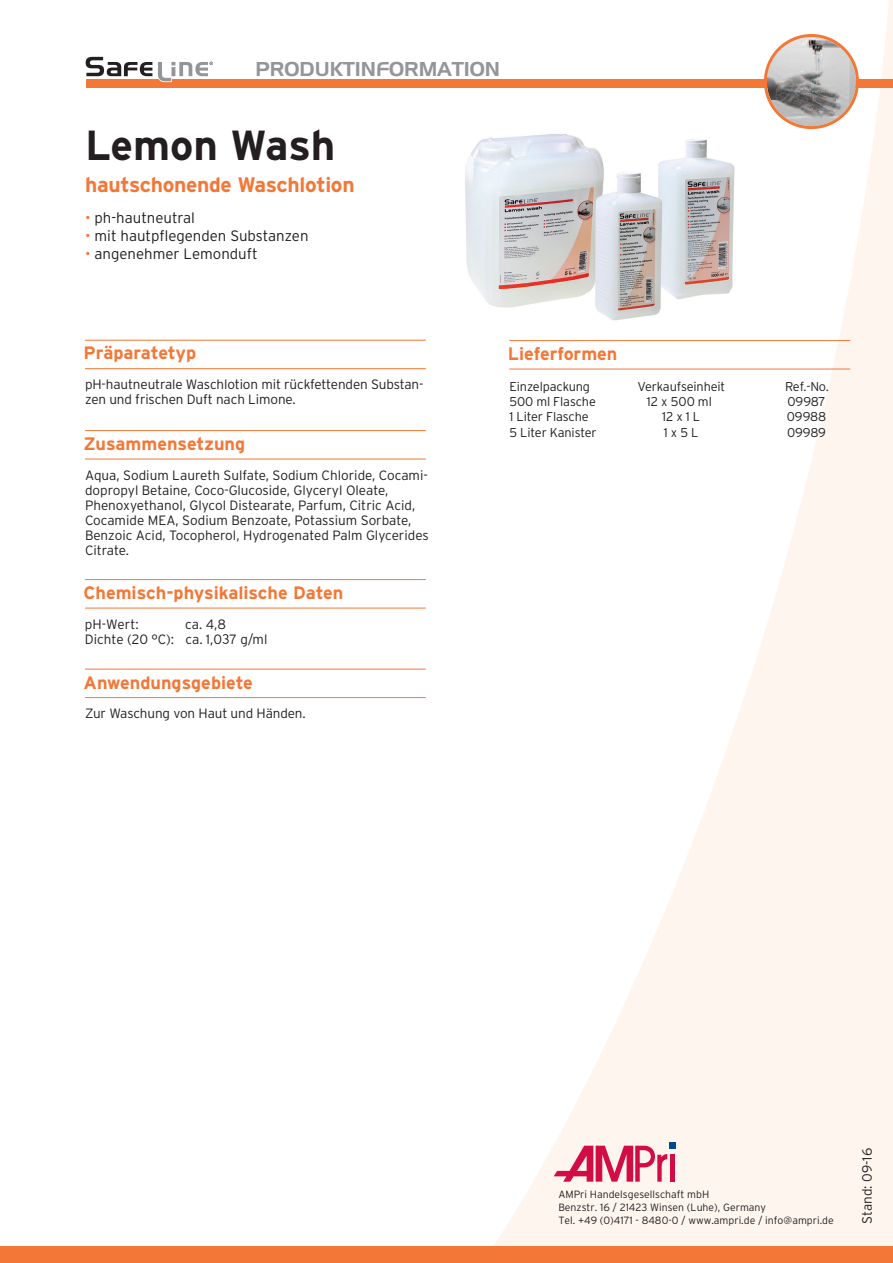
<style>
.page{position:relative;width:893px;height:1263px;background:#fff}
.page>*{position:absolute;margin:0;border:0;box-sizing:border-box;transform-origin:0 0}
.t1{font:700 42px "Interstate";color:#231f20}
.t2{font:700 21px "Interstate";letter-spacing:-.015em;color:#f37736}
.t3{font:19.5px "Handel Gothic";color:#939598}
.t4{font:700 18px "Interstate";color:#f37736}
.t5{font:300 15px "Interstate";color:#231f20}
.t6{font:300 13.5px/15px "Interstate";letter-spacing:-.005em;color:#231f20}
.t7{font:300 12.75px "Interstate";letter-spacing:-.01em;color:#231f20}
.t8{font:300 10.5px/12.6px "Interstate";color:#231f20}
.s1{color:#f37736}
</style>
<div class="page">
<svg style="left:484px;top:0;width:409px;height:1246px"></svg>
<div style="left:86px;top:80px;width:807px;height:8px;background:#f37736"></div>
<svg style="left:86px;top:57px;width:66px;height:19px"></svg>
<svg style="left:158px;top:62px;width:55px;height:20px"></svg>
<div style="left:0;top:1246px;width:893px;height:17px;background:#f37736"></div>
<svg style="left:764px;top:34px;width:95px;height:95px"></svg>
<svg style="left:222px;top:634px;width:7px;height:10px"></svg>
<hr style="left:85px;top:340px;width:341px;height:1px;background:#f37736">
<hr style="left:85px;top:368px;width:341px;height:1px;background:#f37736">
<hr style="left:85px;top:669px;width:341px;height:1px;background:#f37736">
<hr style="left:85px;top:697px;width:341px;height:1px;background:#f37736">
<hr style="left:85px;top:430px;width:341px;height:1px;background:#f37736">
<hr style="left:85px;top:459px;width:341px;height:1px;background:#f37736">
<hr style="left:85px;top:579px;width:341px;height:1px;background:#f37736">
<hr style="left:85px;top:608px;width:341px;height:1px;background:#f37736">
<hr style="left:509px;top:369px;width:341px;height:1px;background:#f37736">
<hr style="left:509px;top:340px;width:341px;height:1px;background:#f37736">
<img style="left:465px;top:118px;width:286px;height:208px">
<div style="left:669px;top:1142px;width:7px;height:6px;background:#014990"></div>
<svg style="left:554px;top:1146px;width:113px;height:36px"></svg>
<div style="left:670px;top:1154px;width:5px;height:28px;background:#d20d44"></div>
<h3 class="t3" style="left:255px;top:57px;width:246px">PRODUKTINFORMATION</h3>
<h1 class="t1" style="left:85px;top:119px;width:252px">Lemon Wash</h1>
<h2 class="t2" style="left:85px;top:172px;width:271px">hautschonende Waschlotion</h2>
<p class="t5" style="left:85px;top:208px;width:112px"><span class="s1">•</span> ph-hautneutral</p>
<p class="t5" style="left:85px;top:226px;width:225px"><span class="s1">•</span> mit hautpflegenden Substanzen</p>
<p class="t5" style="left:85px;top:244px;width:174px"><span class="s1">•</span> angenehmer Lemonduft</p>
<h3 class="t4" style="left:84px;top:342px;width:114px">Präparatetyp</h3>
<p class="t6" style="left:85px;top:377px;width:340px">pH-hautneutrale Waschlotion mit rückfettenden Substan&shy;zen und frischen Duft nach Limone.</p>
<h3 class="t4" style="left:84px;top:433px;width:163px">Zusammensetzung</h3>
<p class="t6" style="left:85px;top:467px;width:345px">Aqua, Sodium Laureth Sulfate, Sodium Chloride, Cocami&shy;dopropyl Betaine, Coco-Glucoside, Glyceryl Oleate, Phenoxyethanol, Glycol Distearate, Parfum, Citric Acid, Cocamide MEA, Sodium Benzoate, Potassium Sorbate, Benzoic Acid, Tocopherol, Hydrogenated Palm Glycerides Citrate.</p>
<h3 class="t4" style="left:84px;top:582px;width:261px">Chemisch-physikalische Daten</h3>
<p class="t6" style="left:85px;top:616px;width:55px">pH-Wert:</p>
<p class="t6" style="left:85px;top:616px;width:184px;text-indent:100px">ca. 4,8<br>Dichte (20 °C): ca. 1,0 7 g/ml</p>
<h3 class="t4" style="left:84px;top:672px;width:171px">Anwendungsgebiete</h3>
<p class="t6" style="left:85px;top:706px;width:222px">Zur Waschung von Haut und Händen.</p>
<h3 class="t4" style="left:508px;top:343px;width:111px">Lieferformen</h3>
<p class="t7" style="left:509px;top:378px;width:82px">Einzelpackung</p>
<p class="t7" style="left:637px;top:378px;width:89px">Verkaufseinheit</p>
<p class="t7" style="left:785px;top:378px;width:45px">Ref.-No.</p>
<p class="t7" style="left:509px;top:394px;width:88px">500 ml Flasche</p>
<p class="t7" style="left:647px;top:394px;width:66px">12 x 500 ml</p>
<p class="t7" style="left:788px;top:394px;width:40px">09987</p>
<p class="t7" style="left:509px;top:409px;width:81px">1 Liter Flasche</p>
<p class="t7" style="left:662px;top:409px;width:40px">12 x1L</p>
<p class="t7" style="left:787px;top:409px;width:41px">09988</p>
<p class="t7" style="left:509px;top:424px;width:89px">5 Liter Kanister</p>
<p class="t7" style="left:664px;top:424px;width:36px">1x 5L</p>
<p class="t7" style="left:787px;top:424px;width:40px">09989</p>
<p class="t8" style="left:558px;top:1188px;width:277px">AMPri Handelsgesellschaft mbH<br>Benzstr. 16 / 21423 Winsen (Luhe), Germany<br>Tel. +49 (0)4171 - 8480-0 / www.ampri.de / info@ampri.de</p>
<p class="t6" style="left:859px;top:1224px;width:78px;rotate:-90deg">Stand: 09-16</p>
</div>
